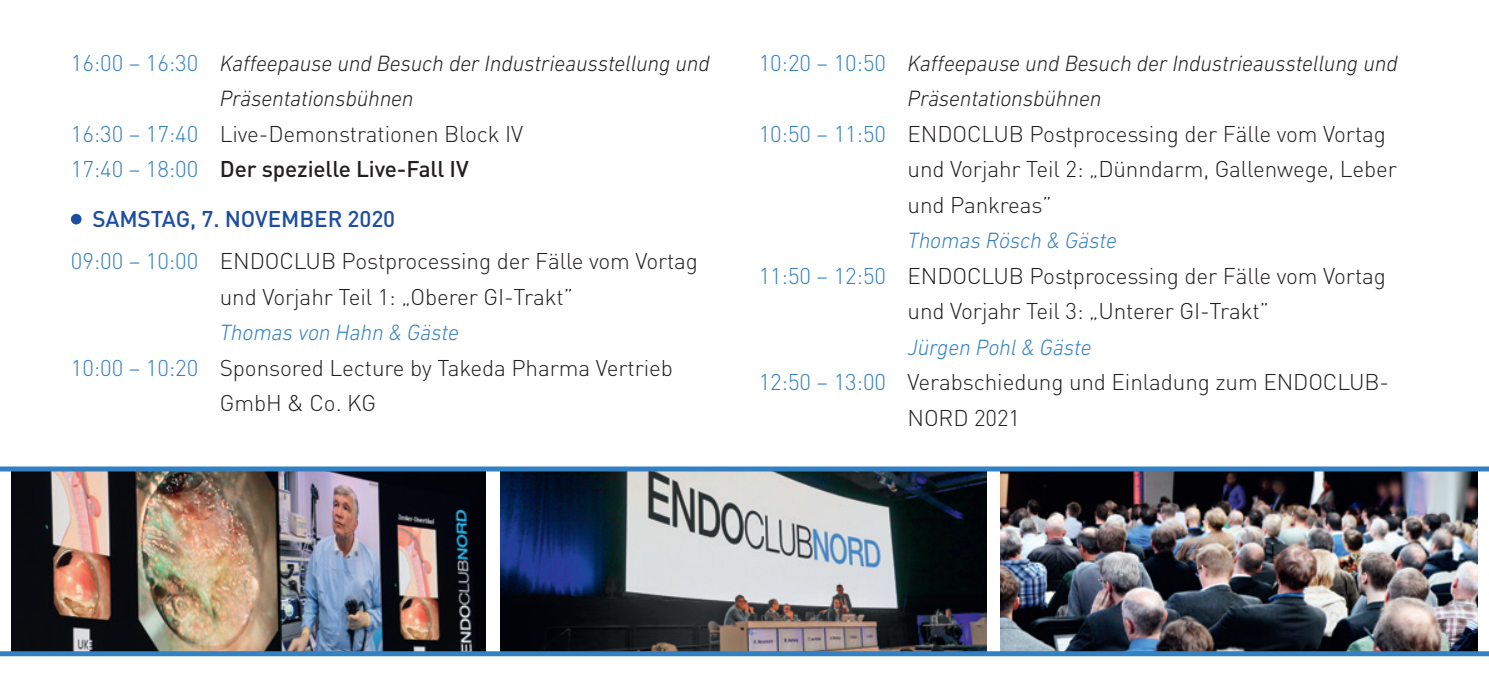
<style>
.page{position:relative;width:1489px;height:695px;background:#fff}
.page>*{position:absolute;margin:0;border:0;box-sizing:border-box;transform-origin:0 0}
.t1{font:300 22.5px/35.5px "DIN";letter-spacing:-.005em;color:#231f20}
.t2{font:italic 300 22.5px/35.5px "DIN Next LT Pro";letter-spacing:-.005em;color:#231f20}
.t3{font:italic 300 22.5px "DIN Next LT Pro";letter-spacing:-.005em;color:#3380c3}
.s1{font-family:"DIN";font-style:normal;color:#3380c3}
.s2{color:#3380c3}
.s3{font-weight:500}
.s4{font-weight:500;color:#1e4ea1}
</style>
<div class="page">
<img style="left:11px;top:471px;width:474px;height:180px">
<img style="left:500px;top:471px;width:486px;height:180px">
<img style="left:1000px;top:471px;width:477px;height:180px">
<div style="left:71px;top:214px;width:10px;height:10px;background:#1e4ea1;border-radius:50%"></div>
<div style="left:0;top:651px;width:1488px;height:5px;background:#3380c3"></div>
<div style="left:0;top:466px;width:1488px;height:5px;background:#3380c3"></div>
<p class="t2" style="left:220px;top:45px;width:491px;text-indent:-149px"><span class="s1">16:00 – 16:30</span> Kaffeepause und Besuch der Industrieausstellung und<br>Präsentationsbühnen</p>
<p class="t1" style="left:71px;top:116px;width:454px"><span class="s2">16:30 – 17:40</span> Live-Demonstrationen Block IV<br><span class="s2">17:40 – 18:00</span> <span class="s3">Der spezielle Live-Fall IV</span></p>
<p class="t1" style="left:71px;top:197px;width:628px;line-height:42.5px;text-indent:21px"><span class="s4">SAMSTAG, 7. NOVEMBER 2020<br></span><span class="s2">09:00 – 10:00</span> ENDOCLUB Postprocessing der Fälle vom Vortag</p>
<p class="t1" style="left:220px;top:279px;width:355px">und Vorjahr Teil 1: „Oberer GI-Trakt”</p>
<p class="t3" style="left:220px;top:320px;width:240px">Thomas von Hahn &amp; Gäste</p>
<p class="t1" style="left:220px;top:350px;width:455px;text-indent:-149px"><span class="s2">10:00 – 10:20</span> Sponsored Lecture by Takeda Pharma Vertrieb<br>GmbH &amp; Co. KG</p>
<p class="t2" style="left:907px;top:45px;width:491px;text-indent:-149px"><span class="s1">10:20 – 10:50</span> Kaffeepause und Besuch der Industrieausstellung und<br>Präsentationsbühnen</p>
<p class="t1" style="left:907px;top:116px;width:491px;text-indent:-149px"><span class="s2">10:50 – 11:50</span> ENDOCLUB Postprocessing der Fälle vom Vortag und Vorjahr Teil 2: „Dünndarm, Gallenwege, Leber und Pankreas”</p>
<p class="t3" style="left:907px;top:228px;width:211px">Thomas Rösch &amp; Gäste</p>
<p class="t1" style="left:907px;top:257px;width:480px;text-indent:-149px"><span class="s2">11:50 – 12:50</span> ENDOCLUB Postprocessing der Fälle vom Vortag und Vorjahr Teil 3: „Unterer GI-Trakt”</p>
<p class="t3" style="left:907px;top:334px;width:185px">Jürgen Pohl &amp; Gäste</p>
<p class="t1" style="left:907px;top:364px;width:483px;text-indent:-149px"><span class="s2">12:50 – 13:00</span> Verabschiedung und Einladung zum ENDOCLUB-<br>NORD 2021</p>
</div>
